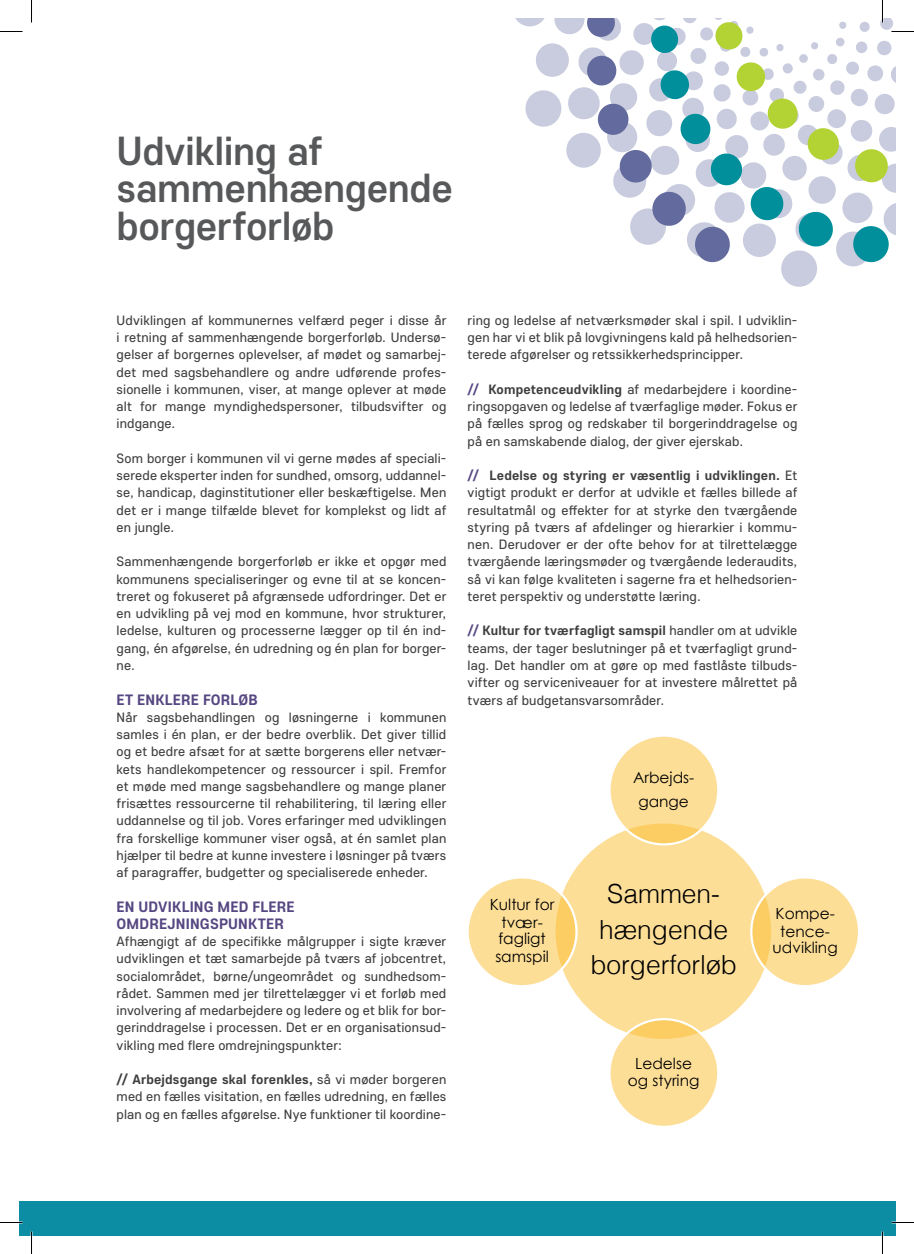
<style>
.page{position:relative;width:914px;height:1254px;background:#fff}
.page>*{position:absolute;margin:0;border:0;box-sizing:border-box;transform-origin:0 0}
.Substans_overskrift{font:500 40.5px "Core Sans E 55";letter-spacing:-.01em;color:#57585a}
.t1{font:300 26.4px/35.7px "Helvetica";color:#000001;text-align:center}
.t2{font:15.45px/17.2px "Century Gothic";color:#000001;text-align:center}
.Substans_brødtekst{font:700 15px "Core Sans E 65";letter-spacing:.015em;color:#564782}
.Substans_brødtekst-2{font:13.5px/17.2px "Core Sans E 45";letter-spacing:.01em;color:#3e3e3f;text-align:justify}
.s1{font-family:"Core Sans E 65";font-weight:700}
.s2{font-family:"Core Sans E 65";font-weight:700;color:#564782}
</style>
<div class="page">
<div style="left:19px;top:1200px;width:876px;height:35px;background:#0c8da3"></div>
<div style="left:554px;top:822px;width:218px;height:218px;background:#fdde97;border-radius:50%"></div>
<div style="left:609px;top:735px;width:109px;height:109px;background:#fcbe30;border-radius:50%;opacity:.5"></div>
<div style="left:608px;top:734px;width:111px;height:111px;border:2px solid #fff;border-radius:50%"></div>
<div style="left:751px;top:877px;width:107px;height:109px;background:#fcbe30;border-radius:50%;opacity:.5"></div>
<div style="left:750px;top:876px;width:110px;height:111px;border:2px solid #fff;border-radius:50%"></div>
<div style="left:609px;top:1019px;width:109px;height:107px;background:#fcbe30;border-radius:50%;opacity:.5"></div>
<div style="left:608px;top:1018px;width:111px;height:110px;border:2px solid #fff;border-radius:50%"></div>
<div style="left:467px;top:877px;width:109px;height:109px;background:#fcbe30;border-radius:50%;opacity:.5"></div>
<div style="left:466px;top:876px;width:111px;height:111px;border:2px solid #fff;border-radius:50%"></div>
<hr style="left:0;top:1221px;width:22px;height:2px;background:#fff">
<hr style="left:891px;top:1221px;width:22px;height:2px;background:#fff">
<hr style="left:881px;top:1231px;width:2px;height:23px;background:#fff">
<svg style="left:0;top:31px;width:22px;height:1px"></svg>
<svg style="left:0;top:1222px;width:22px;height:1px"></svg>
<svg style="left:891px;top:1222px;width:22px;height:1px"></svg>
<svg style="left:31px;top:0;width:1px;height:23px"></svg>
<svg style="left:31px;top:1231px;width:1px;height:23px"></svg>
<svg style="left:515px;top:0;width:398px;height:287px"></svg>
<svg style="left:882px;top:1231px;width:1px;height:23px"></svg>
<p class="Substans_overskrift" style="left:117px;top:124px;width:207px">Udvikling af</p>
<p class="Substans_overskrift" style="left:117px;top:161px;width:338px">sammenhængende</p>
<p class="Substans_overskrift" style="left:117px;top:199px;width:219px">borgerforløb</p>
<p class="Substans_brødtekst-2" style="left:117px;top:311px;width:331px">Udviklingen af kommunernes velfærd peger i disse år i retning af sammenhængende borgerforløb. Undersø&shy;gelser af borgernes oplevelser, af mødet og samarbej&shy;det med sagsbehandlere og andre udførende profes&shy;sionelle i kommunen, viser, at mange oplever at møde alt for mange myndighedspersoner, tilbudsvifter og indgange.</p>
<p class="Substans_brødtekst-2" style="left:117px;top:449px;width:331px">Som borger i kommunen vil vi gerne mødes af speciali&shy;serede eksperter inden for sundhed, omsorg, uddannel&shy;se, handicap, daginstitutioner eller beskæftigelse. Men det er i mange tilfælde blevet for komplekst og lidt af en jungle.</p>
<p class="Substans_brødtekst-2" style="left:117px;top:552px;width:331px">Sammenhængende borgerforløb er ikke et opgør med kommunens specialiseringer og evne til at se koncen&shy;treret og fokuseret på afgrænsede udfordringer. Det er en udvikling på vej mod en kommune, hvor strukturer, ledelse, kulturen og processerne lægger op til én ind&shy;gang, én afgørelse, én udredning og én plan for borger&shy;ne.</p>
<p class="Substans_brødtekst" style="left:117px;top:689px;width:142px">ET ENKLERE FORLØB</p>
<p class="Substans_brødtekst-2" style="left:117px;top:708px;width:331px">Når sagsbehandlingen og løsningerne i kommunen samles i én plan, er der bedre overblik. Det giver tillid og et bedre afsæt for at sætte borgerens eller netvær&shy;kets handlekompetencer og ressourcer i spil. Fremfor et møde med mange sagsbehandlere og mange planer frisættes ressourcerne til rehabilitering, til læring eller uddannelse og til job. Vores erfaringer med udviklingen fra forskellige kommuner viser også, at én samlet plan hjælper til bedre at kunne investere i løsninger på tværs af paragraffer, budgetter og specialiserede enheder.</p>
<p class="Substans_brødtekst" style="left:117px;top:896px;width:179px">EN UDVIKLING MED FLERE</p>
<p class="Substans_brødtekst" style="left:117px;top:913px;width:169px">OMDREJNINGSPUNKTER</p>
<p class="Substans_brødtekst-2" style="left:117px;top:932px;width:331px">Afhængigt af de specifikke målgrupper i sigte kræver udviklingen et tæt samarbejde på tværs af jobcentret, socialområdet, børne/ungeområdet og sundhedsom&shy;rådet. Sammen med jer tilrettelægger vi et forløb med involvering af medarbejdere og ledere og et blik for bor&shy;gerinddragelse i processen. Det er en organisationsud&shy;vikling med flere omdrejningspunkter:</p>
<p class="Substans_brødtekst-2" style="left:117px;top:1070px;width:331px"><span class="s1">// Arbejdsgange skal forenkles,</span> så vi møder borgeren med en fælles visitation, en fælles udredning, en fælles plan og en fælles afgørelse. Nye funktioner til koordine-</p>
<p class="Substans_brødtekst-2" style="left:467px;top:311px;width:331px">ring og ledelse af netværksmøder skal i spil. I udviklin&shy;gen har vi et blik på lovgivningens kald på helhedsorien&shy;terede afgørelser og retssikkerhedsprincipper.</p>
<p class="Substans_brødtekst-2" style="left:467px;top:380px;width:331px"><span class="s2">//</span> <span class="s1">Kompetenceudvikling</span> af medarbejdere i koordine&shy;ringsopgaven og ledelse af tværfaglige møder. Fokus er på fælles sprog og redskaber til borgerinddragelse og på en samskabende dialog, der giver ejerskab.</p>
<p class="Substans_brødtekst-2" style="left:467px;top:466px;width:331px"><span class="s2">//</span> <span class="s1">Ledelse og styring er væsentlig i udviklingen.</span> Et vigtigt produkt er derfor at udvikle et fælles billede af resultatmål og effekter for at styrke den tværgående styring på tværs af afdelinger og hierarkier i kommu&shy;nen. Derudover er der ofte behov for at tilrettelægge tværgående læringsmøder og tværgående lederaudits, så vi kan følge kvaliteten i sagerne fra et helhedsorien&shy;teret perspektiv og understøtte læring.</p>
<p class="Substans_brødtekst-2" style="left:467px;top:621px;width:331px"><span class="s2">//</span> <span class="s1">Kultur for tværfagligt samspil</span> handler om at udvikle teams, der tager beslutninger på et tværfagligt grund&shy;lag. Det handler om at gøre op med fastlåste tilbuds&shy;vifter og serviceniveauer for at investere målrettet på tværs af budgetansvarsområder.</p>
<p class="t2" style="left:490px;top:896px;width:66px">Kultur for tvær&shy;fagligt samspil</p>
<p class="t2" style="left:633px;top:765px;width:63px;line-height:24.2px">Arbejds&shy;gange</p>
<p class="t1" style="left:590px;top:873px;width:148px">Sammen&shy;hængende borgerforløb</p>
<p class="t2" style="left:627px;top:1054px;width:73px">Ledelse og styring</p>
<p class="t2" style="left:772px;top:904px;width:67px">Kompe&shy;tence&shy;udvikling</p>
</div>
